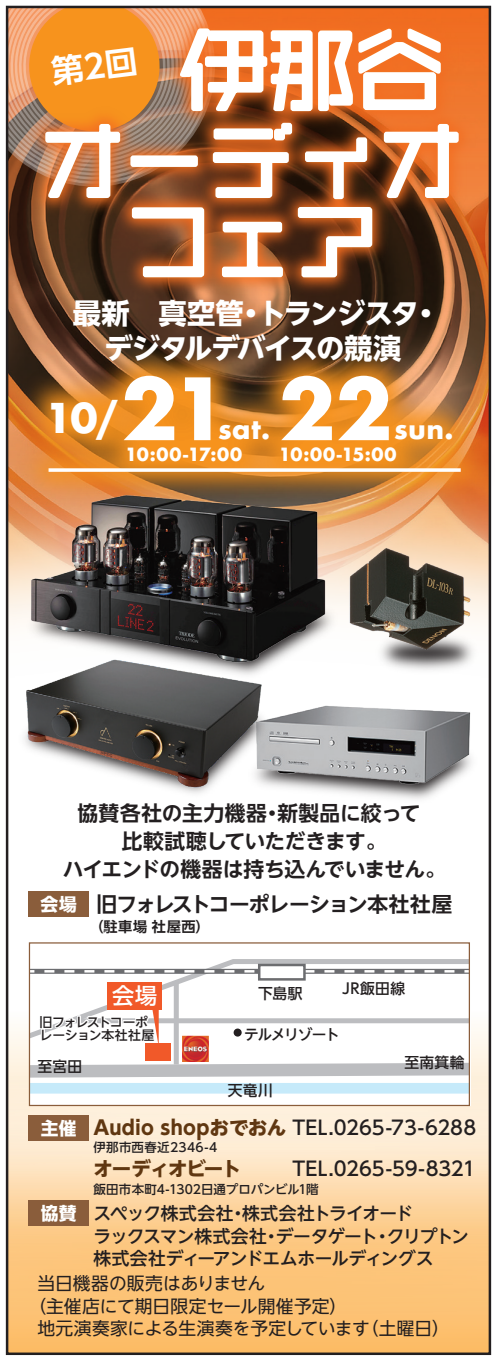
<style>
.page{position:relative;width:497px;height:1361px;background:#fff}
.page>*{position:absolute;margin:0;border:0;box-sizing:border-box;transform-origin:0 0}
.t1{font:87.25px "VDL Line GR Regular";color:#fff}
.t2{font:700 83.25px "Futura";color:#fff}
.t3{font:81.75px "VDL Line GR Regular";letter-spacing:.03em;color:#fff}
.t4{font:700 40px "Futura";color:#fff}
.t5{font:700 28.25px/35px "UD Shin Go NT Pro";letter-spacing:-.035em;color:#fff;text-align:center}
.t6{font:700 26.5px "Futura";letter-spacing:.015em;color:#fff}
.t7{font:500 22px "UD Shin Go NT Pro";color:#fff}
.t8{font:700 20.75px/27.5px "UD Shin Go NT Pro De";letter-spacing:-.02em;color:#231f20;text-align:center}
.t9{font:700 20.75px "UD Shin Go NT Pro De";letter-spacing:-.055em;color:#231f20}
.t10{font:700 19.5px/41.8px "UD Shin Go NT Pro";letter-spacing:-.065em;color:#603711}
.t11{font:500 19.5px "UD Shin Go NT Pro";letter-spacing:-.01em;color:#231f20}
.t12{font:500 17.75px/23px "UD Shin Go NT Pro";letter-spacing:-.04em;color:#231f20}
.t13{font:17.75px "UD Shin Go NT Pro";color:#231f20}
.t14{font:700 17.75px "Futura";letter-spacing:.015em;color:#fff}
.t15{font:700 17.75px "UD Shin Go NT Pro";color:#fff}
.t16{font:500 14.75px "UD Shin Go NT Pro";letter-spacing:.015em;color:#231f20}
.t17{font:500 14.75px "UD Shin Go NT Pro";letter-spacing:-.085em;color:#231f20}
.t18{font:700 14.25px "UD Shin Go NT Pro De";letter-spacing:.04em;color:#231f20}
.t19{font:500 12.75px/13px "UD Shin Go NT Pro";letter-spacing:-.03em;color:#231f20}
.t20{font:500 12.5px "UD Shin Go NT Pro";letter-spacing:.01em;color:#231f20}
.s1{font-size:83.25px}
.s2{font-weight:500;color:#231f20}
.s3{font-weight:700;color:#fff}
</style>
<div class="page">
<img style="left:9px;top:1025px;width:478px;height:327px">
<img style="left:5px;top:5px;width:487px;height:261px">
<img style="left:5px;top:266px;width:487px;height:289px">
<svg style="left:48px;top:468px;width:412px;height:4px"></svg>
<div style="left:29px;top:1200px;width:60px;height:26px;background:#8a5d3b"></div>
<div style="left:29px;top:1115px;width:60px;height:26px;background:#8a5d3b"></div>
<div style="left:29px;top:891px;width:60px;height:26px;background:#8a5d3b"></div>
<img style="left:5px;top:514px;width:412px;height:83px">
<img style="left:27px;top:491px;width:301px;height:106px">
<img style="left:348px;top:751px;width:144px;height:129px">
<img style="left:348px;top:751px;width:125px;height:40px">
<img style="left:5px;top:597px;width:343px;height:278px">
<img style="left:17px;top:648px;width:253px;height:143px">
<img style="left:297px;top:555px;width:195px;height:196px">
<img style="left:335px;top:541px;width:147px;height:120px">
<div style="left:29px;top:943px;width:441px;height:162px;background:#fff"></div>
<div style="left:29px;top:1083px;width:440px;height:10px;background:#c6eafa"></div>
<div style="left:145px;top:1043px;width:26px;height:18px;background:#f15929"></div>
<div style="left:173px;top:982px;width:5px;height:82px;background:#bcbdc0"></div>
<svg style="left:31px;top:1056px;width:436px;height:22px"></svg>
<svg style="left:31px;top:959px;width:436px;height:84px"></svg>
<svg style="left:31px;top:969px;width:436px;height:5px"></svg>
<svg style="left:44px;top:970px;width:423px;height:2px"></svg>
<div style="left:257px;top:963px;width:48px;height:17px;background:#fff;border:2px solid #6c6d70"></div>
<div style="left:71px;top:1018px;width:398px;height:5px;background:#bcbdc0"></div>
<div style="left:233px;top:1028px;width:8px;height:8px;background:#231f20;border-radius:50%"></div>
<img style="left:182px;top:1036px;width:26px;height:25px">
<div style="left:107px;top:981px;width:55px;height:28px;background:#f15929"></div>
<svg style="left:38px;top:1007px;width:122px;height:36px"></svg>
<div style="left:29px;top:942px;width:440px;height:164px;border:1px solid #8a5d3b"></div>
<svg style="left:7px;top:7px;width:453px;height:272px;background:#ba7a49"></svg>
<h1 class="t1" style="left:181px;top:13px;width:263px">伊那谷</h1>
<h3 class="t3" style="left:42px;top:108px;width:421px">オーディオ</h3>
<h3 class="t3" style="left:128px;top:187px;width:250px">フェア</h3>
<h3 class="t5" style="left:73px;top:295px;width:368px">最新　真空管・トランジスタ・デジタルデバイスの競演</h3>
<h3 class="t4" style="left:45px;top:389px;width:185px">10/<span class="s1">21</span></h3>
<h3 class="t6" style="left:218px;top:409px;width:53px">sat.</h3>
<h2 class="t2" style="left:278px;top:349px;width:115px">22</h2>
<h3 class="t6" style="left:393px;top:409px;width:61px">sun.</h3>
<p class="t14" style="left:125px;top:441px;width:118px">10:00-17:00</p>
<p class="t14" style="left:278px;top:441px;width:119px">10:00-15:00</p>
<p class="t8" style="left:63px;top:799px;width:384px">協賛各社の主力機器・新製品に絞って<br>比較試聴していただきます。<br>ハイエンドの機器は持ち込んでいません。</p>
<p class="t9" style="left:96px;top:887px;width:357px">旧フォレストコーポレーション本社社屋</p>
<p class="t18" style="left:89px;top:915px;width:122px">（駐車場 社屋西）</p>
<p class="t15" style="left:41px;top:889px;width:38px">会場</p>
<p class="t7" style="left:112px;top:977px;width:46px">会場</p>
<p class="t19" style="left:39px;top:1015px;width:116px">旧フォレストコーポレーション本社社屋</p>
<p class="t16" style="left:258px;top:981px;width:46px">下島駅</p>
<p class="t16" style="left:341px;top:976px;width:65px">JR飯田線</p>
<p class="t17" style="left:244px;top:1022px;width:97px">テルメリゾート</p>
<p class="t16" style="left:38px;top:1054px;width:46px">至宮田</p>
<p class="t16" style="left:404px;top:1050px;width:62px">至南箕輪</p>
<p class="t15" style="left:41px;top:1113px;width:37px">主催</p>
<p class="t16" style="left:228px;top:1078px;width:46px">天竜川</p>
<p class="t10" style="left:93px;top:1105px;width:384px">Audio shopおでおん <span class="s2">TEL.0265-73-6288</span>オーディオビート</p>
<p class="t20" style="left:93px;top:1179px;width:226px">飯田市本町4-1302日通プロパンビル1階</p>
<p class="t20" style="left:93px;top:1137px;width:125px">伊那市西春近2346-4</p>
<p class="t11" style="left:292px;top:1152px;width:184px">TEL.0265-59-8321</p>
<p class="t12" style="left:93px;top:1201px;width:376px;text-indent:-53px"><span class="s3">協賛</span> スペック株式会社・株式会社トライオード<br>ラックスマン株式会社・データゲート・クリプトン株式会社ディーアンドエムホールディングス</p>
<p class="t13" style="left:37px;top:1269px;width:229px">当日機器の販売はありません</p>
<p class="t13" style="left:28px;top:1291px;width:320px">（主催店にて期日限定セール開催予定）</p>
<p class="t13" style="left:37px;top:1314px;width:413px">地元演奏家による生演奏を予定しています（土曜日）</p>
</div>
